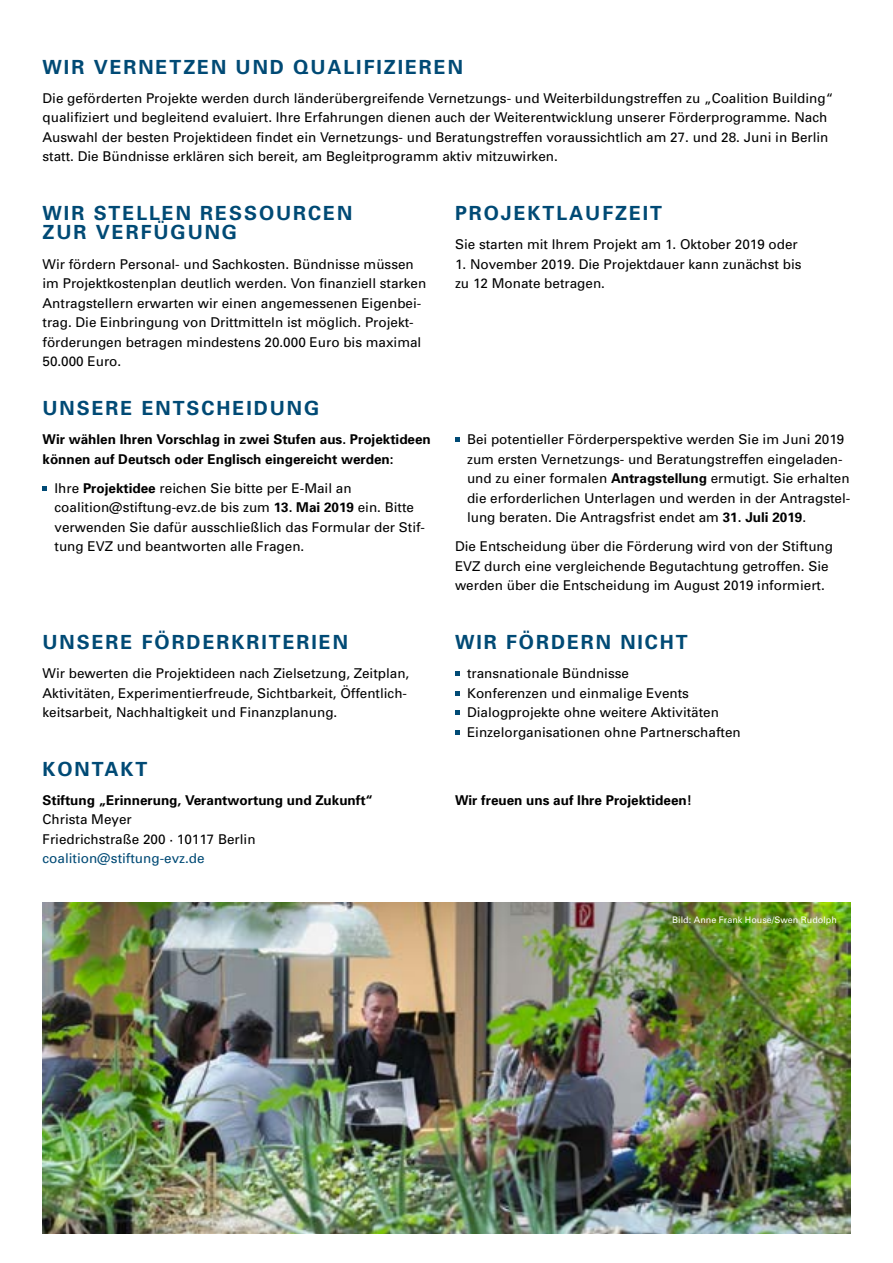
<style>
.page{position:relative;width:893px;height:1263px;background:#fff}
.page>*{position:absolute;margin:0;border:0;box-sizing:border-box;transform-origin:0 0}
.t1{font:700 19.5px/19.5px "Univers";letter-spacing:.1em;color:#004a75}
.t2{font:13.5px/19.5px "Univers";color:#000}
.t3{font:700 13.5px/19.5px "Univers";color:#000}
.t4{font:13.5px "Univers";color:#004a75}
.t5{font:9px "Univers";color:#fff}
.s1{font-weight:700}
</style>
<div class="page">
<img style="left:43px;top:902px;width:807px;height:332px">
<svg style="left:43px;top:486px;width:4px;height:4px"></svg>
<svg style="left:455px;top:437px;width:4px;height:5px"></svg>
<svg style="left:455px;top:671px;width:4px;height:5px"></svg>
<svg style="left:455px;top:691px;width:4px;height:4px"></svg>
<svg style="left:455px;top:710px;width:4px;height:5px"></svg>
<svg style="left:455px;top:730px;width:4px;height:4px"></svg>
<h1 class="t1" style="left:43px;top:56px;width:422px">WIR VERNETZEN UND QUALIFIZIEREN</h1>
<p class="t2" style="left:43px;top:88px;width:792px">Die geförderten Projekte werden durch länderübergreifende Vernetzungs- und Weiterbildungstreffen zu „Coalition Building“ qualifiziert und begleitend evaluiert. Ihre Erfahrungen dienen auch der Weiterentwicklung unserer Förderprogramme. Nach Auswahl der besten Projektideen findet ein Vernetzungs- und Beratungstreffen voraussichtlich am 27. und 28. Juni in Berlin statt. Die Bündnisse erklären sich bereit, am Begleitprogramm aktiv mitzuwirken.</p>
<h1 class="t1" style="left:43px;top:202px;width:311px">WIR STELLEN RESSOURCEN<br>ZUR VERFÜGUNG</h1>
<p class="t2" style="left:43px;top:254px;width:385px">Wir fördern Personal- und Sachkosten. Bündnisse müssen im Projektkostenplan deutlich werden. Von finanziell starken Antragstellern erwarten wir einen angemessenen Eigenbei&shy;trag. Die Einbringung von Drittmitteln ist möglich. Projekt&shy;förderungen betragen mindestens 20.000 Euro bis maximal 50.000 Euro.</p>
<h1 class="t1" style="left:43px;top:397px;width:278px">UNSERE ENTSCHEIDUNG</h1>
<p class="t3" style="left:43px;top:429px;width:390px">Wir wählen Ihren Vorschlag in zwei Stufen aus. Projektideen können auf Deutsch oder Englisch eingereicht werden:</p>
<p class="t2" style="left:55px;top:478px;width:372px">Ihre <span class="s1">Projektidee</span> reichen Sie bitte per E-Mail an coalition@stiftung-evz.de bis zum <span class="s1">13. Mai 2019</span> ein. Bitte verwenden Sie dafür ausschließlich das Formular der Stif&shy;tung EVZ und beantworten alle Fragen.</p>
<h1 class="t1" style="left:43px;top:631px;width:307px">UNSERE FÖRDERKRITERIEN</h1>
<p class="t2" style="left:43px;top:663px;width:368px">Wir bewerten die Projektideen nach Zielsetzung, Zeitplan,<br>Aktivitäten, Experimentierfreude, Sichtbarkeit, Öffentlich&shy;keitsarbeit, Nachhaltigkeit und Finanzplanung.</p>
<h1 class="t1" style="left:43px;top:758px;width:106px">KONTAKT</h1>
<p class="t3" style="left:43px;top:790px;width:332px">Stiftung „Erinnerung, Verantwortung und Zukunft“</p>
<p class="t2" style="left:43px;top:809px;width:215px">Christa Meyer<br>Friedrichstraße 200 · 10117 Berlin</p>
<p class="t4" style="left:43px;top:850px;width:164px">coalition@stiftung-evz.de</p>
<h1 class="t1" style="left:455px;top:202px;width:209px">PROJEKTLAUFZEIT</h1>
<p class="t2" style="left:455px;top:234px;width:344px">Sie starten mit Ihrem Projekt am 1. Oktober 2019 oder</p>
<p class="t2" style="left:455px;top:254px;width:348px">1. November 2019. Die Projektdauer kann zunächst bis zu 12 Monate betragen.</p>
<p class="t2" style="left:467px;top:429px;width:385px">Bei potentieller Förderperspektive werden Sie im Juni 2019 zum ersten Vernetzungs- und Beratungstreffen eingeladen&shy;und zu einer formalen <span class="s1">Antragstellung</span> ermutigt. Sie erhalten die erforderlichen Unterlagen und werden in der Antragstel&shy;lung beraten. Die Antragsfrist endet am <span class="s1">31. Juli 2019</span>.</p>
<p class="t2" style="left:455px;top:536px;width:380px">Die Entscheidung über die Förderung wird von der Stiftung<br>EVZ durch eine vergleichende Begutachtung getroffen. Sie werden über die Entscheidung im August 2019 informiert.</p>
<h1 class="t1" style="left:455px;top:631px;width:234px">WIR FÖRDERN NICHT</h1>
<p class="t2" style="left:467px;top:663px;width:275px">transnationale Bündnisse<br>Konferenzen und einmalige Events Dialogprojekte ohne weitere Aktivitäten Einzelorganisationen ohne Partnerschaften</p>
<p class="t3" style="left:455px;top:790px;width:239px">Wir freuen uns auf Ihre Projektideen!</p>
<p class="t5" style="left:672px;top:914px;width:166px">Bild: Anne Frank House/Swen Rudolph</p>
</div>
